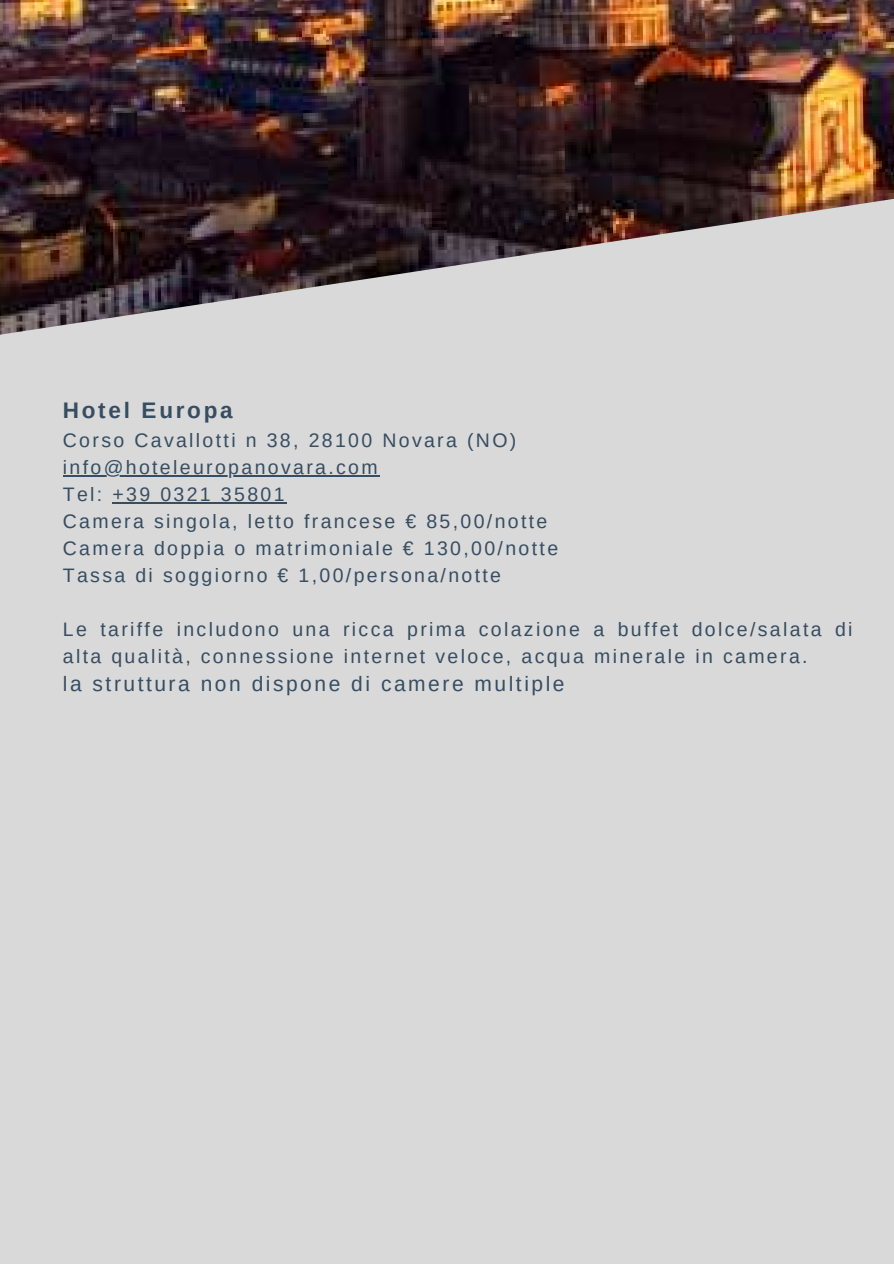
<style>
.page{position:relative;width:894px;height:1264px;background:#fff}
.page>*{position:absolute;margin:0;border:0;box-sizing:border-box;transform-origin:0 0}
.t1{font:700 22.5px "Arimo";letter-spacing:.12em;color:#364d62}
.t2{font:21px "Arimo";letter-spacing:.12em;color:#364d62}
.t3{font:19.5px/27px "Arimo";letter-spacing:.12em;color:#364d62}
</style>
<div class="page">
<div style="left:0;top:0;width:893px;height:1263px;background:#d9d9d9"></div>
<img style="left:0;top:0;width:893px;height:335px">
<hr style="left:69px;top:475px;width:311px;height:1px;background:#364d62">
<hr style="left:112px;top:502px;width:175px;height:1px;background:#364d62">
<p class="t1" style="left:63px;top:397px;width:171px">Hotel Europa</p>
<p class="t3" style="left:63px;top:427px;width:496px">Corso Cavallotti n 38, 28100 Novara (NO) info@hoteleuropanovara.com<br>Tel: +39 0321 35801<br>Camera singola, letto francese € 85,00/notte Camera doppia o matrimoniale € 130,00/notte Tassa di soggiorno € 1,00/persona/notte</p>
<p class="t3" style="left:63px;top:616px;width:791px">Le tariffe includono una ricca prima colazione a buffet dolce/salata di alta qualità, connessione internet veloce, acqua minerale in camera.</p>
<p class="t2" style="left:63px;top:672px;width:503px">la struttura non dispone di camere multiple</p>
</div>
